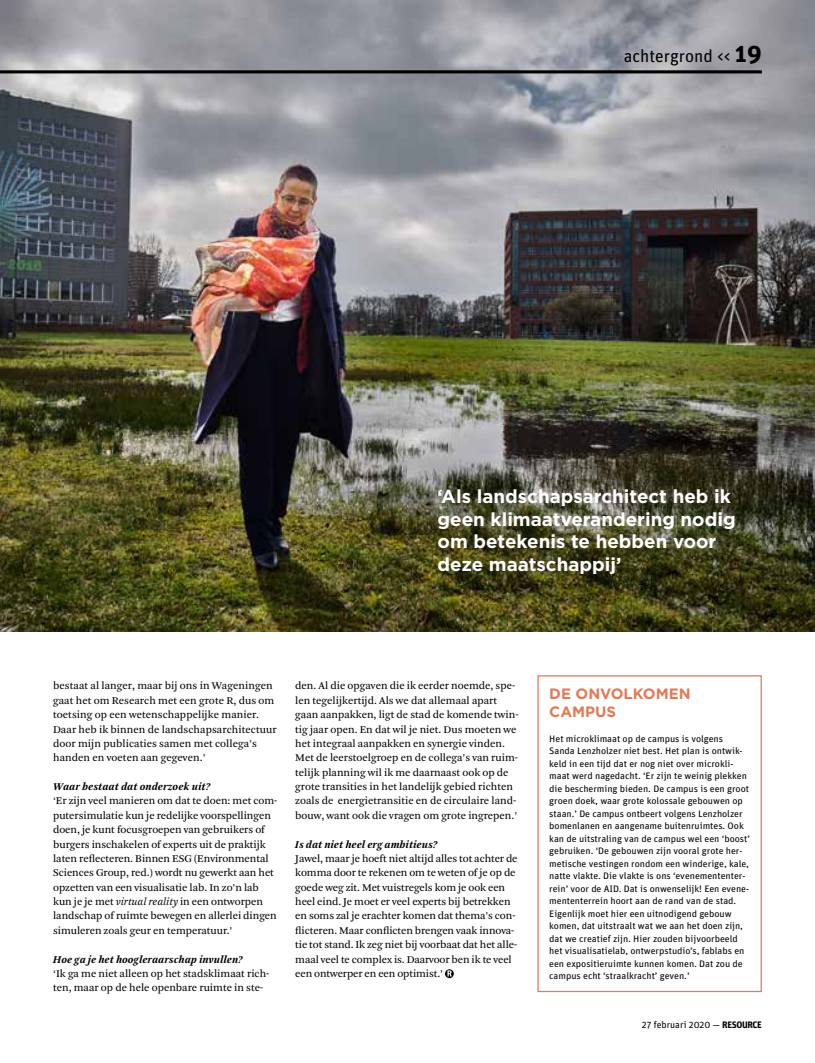
<style>
.page{position:relative;width:815px;height:1063px;background:#fff}
.page>*{position:absolute;margin:0;border:0;box-sizing:border-box;transform-origin:0 0}
.t1{font:700 18.75px/22.5px "Gotham";color:#fff}
.t2{font:17.5px "Unit OT";color:#000}
.t3{font:700 15px/17.5px "Gotham";color:#e17a57}
.t4{font:10.88px/14.4px "Arnhem Blond";letter-spacing:-.005em;color:#000}
.t5{font:italic 700 10.88px "Arnhem";color:#000}
.t6{font:9.62px "Unit OT";color:#000}
.t7{font:9.38px/12.5px "Unit OT";letter-spacing:-.005em;color:#000;scale:1.06 1}
.s1{font-weight:700;font-size:25px}
.s2{font-style:italic}
.s3{font-size:9.38px}
.s4{font-weight:700;font-size:9.38px}
</style>
<div class="page">
<img style="left:0;top:0;width:815px;height:632px">
<hr style="left:0;top:70px;width:762px;height:3px;background:#000">
<svg style="left:445px;top:969px;width:9px;height:9px"></svg>
<div style="left:537px;top:675px;width:225px;height:317px;border:1px solid #e17a57"></div>
<h2 class="t2" style="left:624px;top:46px;width:140px">achtergrond &lt;&lt; <span class="s1">19</span></h2>
<h1 class="t1" style="left:438px;top:485px;width:300px">‘Als landschapsarchitect heb ik geen klimaatverandering nodig om betekenis te hebben voor deze maatschappij’</h1>
<p class="t4" style="left:53px;top:679px;width:225px">bestaat al langer, maar bij ons in Wageningen gaat het om Research met een grote R, dus om toetsing op een wetenschappelijke manier.<br>Daar heb ik binnen de landschapsarchitectuur door mijn publicaties samen met collega’s handen en voeten aan gegeven.’</p>
<p class="t5" style="left:53px;top:781px;width:159px">Waar bestaat dat onderzoek uit?</p>
<p class="t4" style="left:53px;top:794px;width:226px">‘Er zijn veel manieren om dat te doen: met com&shy;putersimulatie kun je redelijke voorspellingen doen, je kunt focusgroepen van gebruikers of burgers inschakelen of experts uit de praktijk laten reflecteren. Binnen ESG (Environmental Sciences Group, red.) wordt nu gewerkt aan het opzetten van een visualisatie lab. In zo’n lab kun je je met <span class="s2">virtual reality</span> in een ontworpen landschap of ruimte bewegen en allerlei dingen simuleren zoals geur en temperatuur.’</p>
<p class="t5" style="left:53px;top:953px;width:191px">Hoe ga je het hoogleraarschap invullen?</p>
<p class="t4" style="left:53px;top:966px;width:218px">‘Ik ga me niet alleen op het stadsklimaat rich&shy;ten, maar op de hele openbare ruimte in ste-</p>
<p class="t4" style="left:295px;top:679px;width:225px">den. Al die opgaven die ik eerder noemde, spe&shy;len tegelijkertijd. Als we dat allemaal apart gaan aanpakken, ligt de stad de komende twin&shy;tig jaar open. En dat wil je niet. Dus moeten we het integraal aanpakken en synergie vinden.<br>Met de leerstoelgroep en de collega’s van ruim&shy;telijk planning wil ik me daarnaast ook op de grote transities in het landelijk gebied richten zoals de energietransitie en de circulaire land&shy;bouw, want ook die vragen om grote ingrepen.’</p>
<p class="t5" style="left:295px;top:838px;width:144px">Is dat niet heel erg ambitieus?</p>
<p class="t4" style="left:295px;top:851px;width:224px">Jawel, maar je hoeft niet altijd alles tot achter de komma door te rekenen om te weten of je op de goede weg zit. Met vuistregels kom je ook een heel eind. Je moet er veel experts bij betrekken en soms zal je erachter komen dat thema’s con&shy;flicteren. Maar conflicten brengen vaak innova&shy;tie tot stand. Ik zeg niet bij voorbaat dat het alle&shy;maal veel te complex is. Daarvoor ben ik te veel een ontwerper en een optimist.’</p>
<h3 class="t3" style="left:549px;top:685px;width:143px">DE ONVOLKOMEN<br>CAMPUS</h3>
<p class="t7" style="left:549px;top:732px;width:191px">Het microklimaat op de campus is volgens Sanda Lenzholzer niet best. Het plan is ontwik&shy;keld in een tijd dat er nog niet over microkli&shy;maat werd nagedacht. ‘Er zijn te weinig plekken die bescherming bieden. De campus is een groot groen doek, waar grote kolossale gebouwen op staan.’ De campus ontbeert volgens Lenzholzer bomenlanen en aangename buitenruimtes. Ook kan de uitstraling van de campus wel een ‘boost’ gebruiken. ‘De gebouwen zijn vooral grote her&shy;metische vestingen rondom een winderige, kale, natte vlakte. Die vlakte is ons ‘evenemententer&shy;rein’ voor de AID. Dat is onwenselijk! Een evene&shy;mententerrein hoort aan de rand van de stad.<br>Eigenlijk moet hier een uitnodigend gebouw komen, dat uitstraalt wat we aan het doen zijn, dat we creatief zijn. Hier zouden bijvoorbeeld het visualisatielab, ontwerpstudio’s, fablabs en een expositieruimte kunnen komen. Dat zou de campus echt ‘straalkracht’ geven.’</p>
<p class="t6" style="left:642px;top:1019px;width:121px">27 februari 2020 <span class="s3">—</span> <span class="s4">RESOURCE</span></p>
</div>
